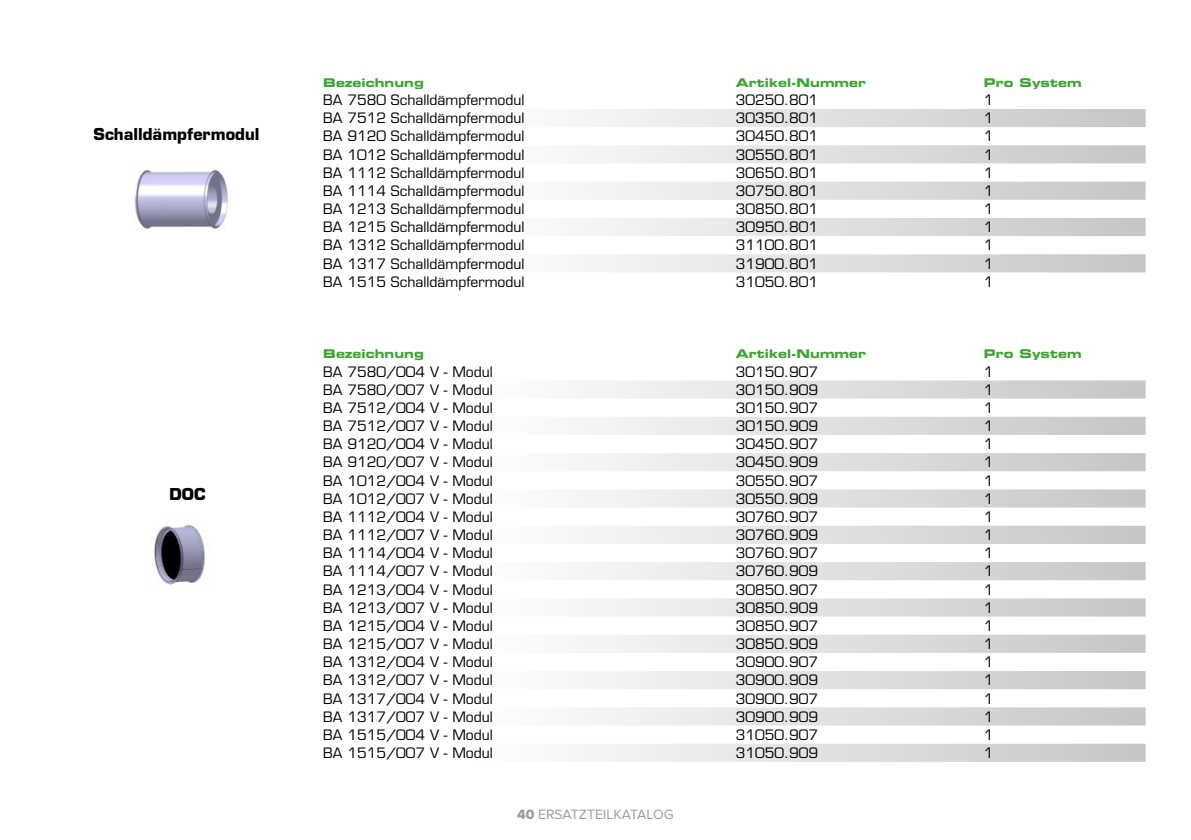
<style>
.page{position:relative;width:1191px;height:840px;background:#fff}
.page>*{position:absolute;margin:0;border:0;box-sizing:border-box;transform-origin:0 0}
.t1{font:700 16px "Eurostile LT Std";color:#000}
.t2{font:14px "Eurostile LT Std";color:#000}
.t3{font:14px "Proxima Nova";color:#9c9c9d}
.t4{font:12px "Eurostile LT Std Bold Ex 2";color:#3ca432}
.s1{font-family:"Proxima Nova Extrabld"}
</style>
<div class="page">
<svg style="left:590px;top:109px;width:555px;height:163px"></svg>
<img style="left:134px;top:169px;width:94px;height:60px">
<svg style="left:590px;top:380px;width:555px;height:381px"></svg>
<img style="left:154px;top:516px;width:51px;height:69px">
<p class="t1" style="left:94px;top:124px;width:167px">Schalldämpfermodul</p>
<p class="t1" style="left:169px;top:484px;width:38px">DOC</p>
<p class="t4" style="left:323px;top:74px;width:102px">Bezeichnung</p>
<p class="t4" style="left:736px;top:74px;width:132px">Artikel-Nummer</p>
<p class="t4" style="left:984px;top:74px;width:99px">Pro System</p>
<p class="t2" style="left:323px;top:91px;width:203px">BA 7580 Schalldämpfermodul</p>
<p class="t2" style="left:736px;top:91px;width:84px">30250.801</p>
<p class="t2" style="left:984px;top:91px;width:11px">1</p>
<p class="t2" style="left:323px;top:110px;width:203px">BA 7512 Schalldämpfermodul</p>
<p class="t2" style="left:736px;top:110px;width:84px">30350.801</p>
<p class="t2" style="left:984px;top:110px;width:11px">1</p>
<p class="t2" style="left:323px;top:128px;width:203px">BA 9120 Schalldämpfermodul</p>
<p class="t2" style="left:736px;top:128px;width:84px">30450.801</p>
<p class="t2" style="left:984px;top:128px;width:11px">1</p>
<p class="t2" style="left:323px;top:146px;width:203px">BA 1012 Schalldämpfermodul</p>
<p class="t2" style="left:736px;top:146px;width:84px">30550.801</p>
<p class="t2" style="left:984px;top:146px;width:11px">1</p>
<p class="t2" style="left:323px;top:164px;width:203px">BA 1112 Schalldämpfermodul</p>
<p class="t2" style="left:736px;top:164px;width:84px">30650.801</p>
<p class="t2" style="left:984px;top:164px;width:11px">1</p>
<p class="t2" style="left:323px;top:182px;width:203px">BA 1114 Schalldämpfermodul</p>
<p class="t2" style="left:736px;top:182px;width:84px">30750.801</p>
<p class="t2" style="left:984px;top:182px;width:11px">1</p>
<p class="t2" style="left:323px;top:200px;width:203px">BA 1213 Schalldämpfermodul</p>
<p class="t2" style="left:736px;top:200px;width:84px">30850.801</p>
<p class="t2" style="left:984px;top:200px;width:11px">1</p>
<p class="t2" style="left:323px;top:218px;width:203px">BA 1215 Schalldämpfermodul</p>
<p class="t2" style="left:736px;top:218px;width:84px">30950.801</p>
<p class="t2" style="left:984px;top:218px;width:11px">1</p>
<p class="t2" style="left:323px;top:237px;width:203px">BA 1312 Schalldämpfermodul</p>
<p class="t2" style="left:736px;top:237px;width:84px">31100.801</p>
<p class="t2" style="left:984px;top:237px;width:11px">1</p>
<p class="t2" style="left:323px;top:255px;width:203px">BA 1317 Schalldämpfermodul</p>
<p class="t2" style="left:736px;top:255px;width:84px">31900.801</p>
<p class="t2" style="left:984px;top:255px;width:11px">1</p>
<p class="t2" style="left:323px;top:273px;width:203px">BA 1515 Schalldämpfermodul</p>
<p class="t2" style="left:736px;top:273px;width:84px">31050.801</p>
<p class="t2" style="left:984px;top:273px;width:11px">1</p>
<p class="t4" style="left:323px;top:345px;width:102px">Bezeichnung</p>
<p class="t4" style="left:736px;top:345px;width:132px">Artikel-Nummer</p>
<p class="t4" style="left:984px;top:345px;width:99px">Pro System</p>
<p class="t2" style="left:323px;top:363px;width:171px">BA 7580/004 V - Modul</p>
<p class="t2" style="left:736px;top:363px;width:84px">30150.907</p>
<p class="t2" style="left:984px;top:363px;width:11px">1</p>
<p class="t2" style="left:323px;top:381px;width:171px">BA 7580/007 V - Modul</p>
<p class="t2" style="left:736px;top:381px;width:84px">30150.909</p>
<p class="t2" style="left:984px;top:381px;width:11px">1</p>
<p class="t2" style="left:323px;top:399px;width:171px">BA 7512/004 V - Modul</p>
<p class="t2" style="left:736px;top:399px;width:84px">30150.907</p>
<p class="t2" style="left:984px;top:399px;width:11px">1</p>
<p class="t2" style="left:323px;top:417px;width:171px">BA 7512/007 V - Modul</p>
<p class="t2" style="left:736px;top:417px;width:84px">30150.909</p>
<p class="t2" style="left:984px;top:417px;width:11px">1</p>
<p class="t2" style="left:323px;top:435px;width:171px">BA 9120/004 V - Modul</p>
<p class="t2" style="left:736px;top:435px;width:84px">30450.907</p>
<p class="t2" style="left:984px;top:435px;width:11px">1</p>
<p class="t2" style="left:323px;top:453px;width:171px">BA 9120/007 V - Modul</p>
<p class="t2" style="left:736px;top:453px;width:84px">30450.909</p>
<p class="t2" style="left:984px;top:453px;width:11px">1</p>
<p class="t2" style="left:323px;top:472px;width:171px">BA 1012/004 V - Modul</p>
<p class="t2" style="left:736px;top:472px;width:84px">30550.907</p>
<p class="t2" style="left:984px;top:472px;width:11px">1</p>
<p class="t2" style="left:323px;top:490px;width:171px">BA 1012/007 V - Modul</p>
<p class="t2" style="left:736px;top:490px;width:84px">30550.909</p>
<p class="t2" style="left:984px;top:490px;width:11px">1</p>
<p class="t2" style="left:323px;top:508px;width:171px">BA 1112/004 V - Modul</p>
<p class="t2" style="left:736px;top:508px;width:84px">30760.907</p>
<p class="t2" style="left:984px;top:508px;width:11px">1</p>
<p class="t2" style="left:323px;top:526px;width:171px">BA 1112/007 V - Modul</p>
<p class="t2" style="left:736px;top:526px;width:84px">30760.909</p>
<p class="t2" style="left:984px;top:526px;width:11px">1</p>
<p class="t2" style="left:323px;top:544px;width:171px">BA 1114/004 V - Modul</p>
<p class="t2" style="left:736px;top:544px;width:84px">30760.907</p>
<p class="t2" style="left:984px;top:544px;width:11px">1</p>
<p class="t2" style="left:323px;top:562px;width:171px">BA 1114/007 V - Modul</p>
<p class="t2" style="left:736px;top:562px;width:84px">30760.909</p>
<p class="t2" style="left:984px;top:562px;width:11px">1</p>
<p class="t2" style="left:323px;top:580px;width:171px">BA 1213/004 V - Modul</p>
<p class="t2" style="left:736px;top:580px;width:84px">30850.907</p>
<p class="t2" style="left:984px;top:580px;width:11px">1</p>
<p class="t2" style="left:323px;top:599px;width:171px">BA 1213/007 V - Modul</p>
<p class="t2" style="left:736px;top:599px;width:84px">30850.909</p>
<p class="t2" style="left:984px;top:599px;width:11px">1</p>
<p class="t2" style="left:323px;top:617px;width:171px">BA 1215/004 V - Modul</p>
<p class="t2" style="left:736px;top:617px;width:84px">30850.907</p>
<p class="t2" style="left:984px;top:617px;width:11px">1</p>
<p class="t2" style="left:323px;top:635px;width:171px">BA 1215/007 V - Modul</p>
<p class="t2" style="left:736px;top:635px;width:84px">30850.909</p>
<p class="t2" style="left:984px;top:635px;width:11px">1</p>
<p class="t2" style="left:323px;top:653px;width:171px">BA 1312/004 V - Modul</p>
<p class="t2" style="left:736px;top:653px;width:84px">30900.907</p>
<p class="t2" style="left:984px;top:653px;width:11px">1</p>
<p class="t2" style="left:323px;top:671px;width:171px">BA 1312/007 V - Modul</p>
<p class="t2" style="left:736px;top:671px;width:84px">30900.909</p>
<p class="t2" style="left:984px;top:671px;width:11px">1</p>
<p class="t2" style="left:323px;top:689px;width:171px">BA 1317/004 V - Modul</p>
<p class="t2" style="left:736px;top:689px;width:84px">30900.907</p>
<p class="t2" style="left:984px;top:689px;width:11px">1</p>
<p class="t2" style="left:323px;top:707px;width:171px">BA 1317/007 V - Modul</p>
<p class="t2" style="left:736px;top:707px;width:84px">30900.909</p>
<p class="t2" style="left:984px;top:707px;width:11px">1</p>
<p class="t2" style="left:323px;top:726px;width:171px">BA 1515/004 V - Modul</p>
<p class="t2" style="left:736px;top:726px;width:84px">31050.907</p>
<p class="t2" style="left:984px;top:726px;width:11px">1</p>
<p class="t2" style="left:323px;top:744px;width:171px">BA 1515/007 V - Modul</p>
<p class="t2" style="left:736px;top:744px;width:84px">31050.909</p>
<p class="t2" style="left:984px;top:744px;width:11px">1</p>
<p class="t3" style="left:517px;top:805px;width:38px"><span class="s1">40</span> ERSATZTEIL</p>
<p class="t3" style="left:613px;top:805px;width:18px">KATAL</p>
<p class="t3" style="left:653px;top:805px;width:21px">OG</p>
</div>
